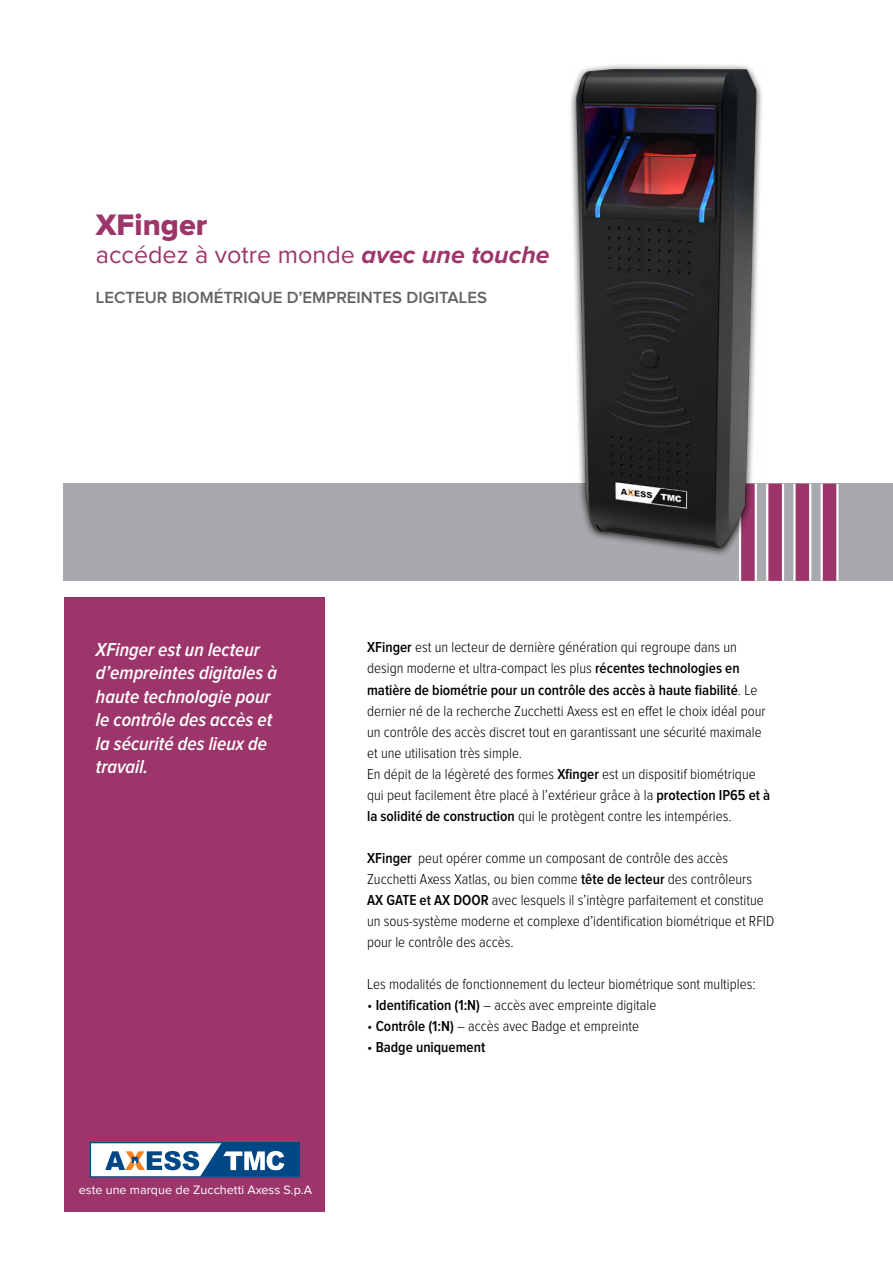
<style>
.page{position:relative;width:893px;height:1263px;background:#fff}
.page>*{position:absolute;margin:0;border:0;box-sizing:border-box;transform-origin:0 0}
.t1{font:30.75px "Proxima Nova Extrabld";color:#9c366a}
.t2{font:25.05px "Proxima Nova";color:#9c366a}
.t3{font:italic 600 19.5px/23.4px "Proxima Nova Cond";color:#fff}
.t4{font:600 16.8px "Proxima Nova";color:#616264}
.t5{font:300 15px/21px "Proxima Nova Cond";color:#000}
.t6{font:600 15px "Proxima Nova Cond";color:#000}
.t7{font:12.6px "Proxima Nova";color:#fff}
.s1{font-weight:700;font-style:italic}
.s2{font-weight:600}
.s3{font-weight:300}
</style>
<div class="page">
<div style="left:64px;top:484px;width:829px;height:97px;background:#a7a9ac"></div>
<div style="left:820px;top:484px;width:18px;height:97px;background:linear-gradient(to bottom,#e5ccd9,#e5ccd9)"></div>
<div style="left:823px;top:484px;width:13px;height:97px;background:#9c366a"></div>
<div style="left:64px;top:597px;width:260px;height:615px;background:#9c366a"></div>
<img style="left:501px;top:69px;width:311px;height:512px">
<svg style="left:90px;top:1142px;width:210px;height:35px;background:#81a1bd"></svg>
<h1 class="t1" style="left:96px;top:210px;width:113px">XFinger</h1>
<h2 class="t2" style="left:96px;top:243px;width:455px">accédez à votre monde <span class="s1">avec une touche</span></h2>
<p class="t4" style="left:96px;top:290px;width:393px">LECTEUR BIOMÉTRIQUE D’EMPREINTES DIGITALES</p>
<h3 class="t3" style="left:96px;top:639px;width:183px">XFinger est un lecteur d’empreintes digitales à haute technologie pour le contrôle des accès et la sécurité des lieux de travail.</h3>
<p class="t7" style="left:79px;top:1184px;width:235px">este une marque de Zucchetti Axess S.p.A</p>
<p class="t5" style="left:367px;top:638px;width:405px"><span class="s2">XFinger</span> est un lecteur de dernière génération qui regroupe dans un design moderne et ultra-compact les plus <span class="s2">récentes technologies en matière de biométrie pour un contrôle des accès à haute fiabilité</span>. Le dernier né de la recherche Zucchetti Axess est en effet le choix idéal pour un contrôle des accès discret tout en garantissant une sécurité maximale et une utilisation très simple.<br>En dépit de la légèreté des formes <span class="s2">Xfinger</span> est un dispositif biométrique qui peut facilement être placé à l’extérieur grâce à la <span class="s2">protection IP65 et à la solidité de construction</span> qui le protègent contre les intempéries.</p>
<p class="t5" style="left:367px;top:848px;width:409px"><span class="s2">XFinger</span> peut opérer comme un composant de contrôle des accès Zucchetti Axess Xatlas, ou bien comme <span class="s2">tête de lecteur</span> des contrôleurs<br><span class="s2">AX GATE et AX DOOR</span> avec lesquels il s’intègre parfaitement et constitue un sous-système moderne et complexe d’identification biométrique et RFID pour le contrôle des accès.</p>
<p class="t5" style="left:367px;top:974px;width:390px">Les modalités de fonctionnement du lecteur biométrique sont multiples:</p>
<p class="t5" style="left:367px;top:995px;width:291px">• <span class="s2">Identification (1:N)</span> – accès avec empreinte digitale</p>
<p class="t5" style="left:367px;top:1016px;width:274px">• <span class="s2">Contrôle (1:N)</span> – accès avec Badge et empreinte</p>
<p class="t6" style="left:367px;top:1040px;width:120px"><span class="s3">•</span> Badge uniquement</p>
</div>
